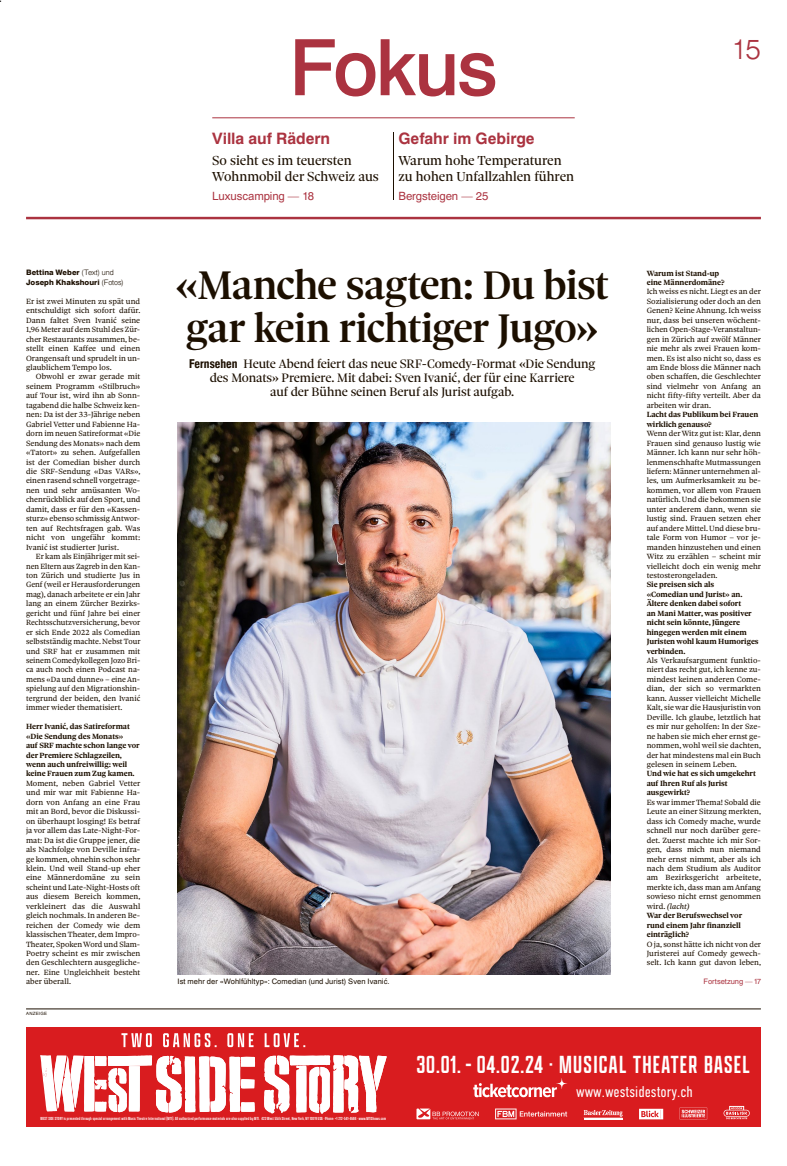
<style>
.page{position:relative;width:787px;height:1166px;background:#fff}
.page>*{position:absolute;margin:0;border:0;box-sizing:border-box;transform-origin:0 0}
.t1{font:77.88px "Newhouse DT Medium OV BYGKGP";letter-spacing:-.035em;color:#ab3340}
.t2{font:42.88px/42.9px "Sole Serif Headline Medium OV BYGKGY";letter-spacing:-.025em;color:#1c0f00}
.t3{font:28px "Newhouse DT Light OV BYGKGQ";color:#ab3340}
.t4{font:26.43px "Apotek Comp";letter-spacing:.05em;color:#fff}
.t5{font:15.75px "Newhouse DT Bold OV BYGKGR";letter-spacing:-.005em;color:#ab3340}
.t6{font:300 15.49px "DIN Condensed";color:#fff}
.t7{font:14px/15.8px "Sole Serif Headline Regular OV BYGKGS";color:#1c0f00}
.t8{font:13.12px/14px "Sole Serif Headline Regular OV BYGKGS";letter-spacing:-.01em;color:#1c0f00;text-align:center}
.t9{font:11.38px "Newhouse DT Regular OV BYGKGT";letter-spacing:-.01em;color:#ab3340}
.t10{font:8.05px/9.5px "Sole Serif Text Regular OV BYGKGV";letter-spacing:.005em;color:#1c0f00;text-align:justify}
.t11{font:8.05px/9.5px "Sole Serif Text Bold OV BYGKGW";letter-spacing:-.005em;color:#1c0f00}
.t12{font:8.05px "Sole Serif Text Regular It OV BYGKGX";letter-spacing:.005em;color:#1c0f00}
.t13{font:7.52px "Newhouse DT Regular OV BYGKGT";letter-spacing:.01em;color:#1c0f00}
.t14{font:7.52px/9.5px "Newhouse DT Extra Bold OV BYGKGU";color:#1c0f00}
.t15{font:7.52px "Newhouse DT Regular OV BYGKGT";letter-spacing:-.005em;color:#ab3340}
.t16{font:4.73px "Apotek Comp";letter-spacing:.025em;color:#fff}
.t17{font:4.38px "Newhouse DT Regular OV BYGKGT";letter-spacing:.065em;color:#1c0f00}
.s1{font-family:"Newhouse DT Light OV BYGKGQ"}
.s2{font-family:"Newhouse DT Cond Ext Bold OV BYGKGZ";font-size:12.25px}
.s3{font-family:"Sole Serif Text Regular OV BYGKGV"}
</style>
<div class="page">
<hr style="left:212px;top:118px;width:362px;height:1px;background:#ab3340">
<hr style="left:26px;top:217px;width:734px;height:2px;background:#ab3340">
<hr style="left:393px;top:132px;width:1px;height:68px;background:#1c0f00">
<hr style="left:26px;top:1009px;width:734px;height:1px;background:#1c0f00">
<img style="left:177px;top:423px;width:433px;height:552px">
<div style="left:26px;top:1027px;width:734px;height:99px;background:#d91c1f"></div>
<svg style="left:40px;top:1055px;width:346px;height:59px"></svg>
<svg style="left:121px;top:1033px;width:31px;height:14px"></svg>
<svg style="left:163px;top:1033px;width:90px;height:14px"></svg>
<svg style="left:264px;top:1033px;width:41px;height:14px"></svg>
<svg style="left:416px;top:1108px;width:206px;height:11px"></svg>
<svg style="left:639px;top:1108px;width:66px;height:11px"></svg>
<div style="left:729px;top:1106px;width:14px;height:4px;border:1px solid #fff"></div>
<svg style="left:723px;top:1107px;width:26px;height:12px"></svg>
<svg style="left:473px;top:1078px;width:94px;height:19px"></svg>
<p class="t14" style="left:26px;top:268px;width:99px">Bettina Weber <span class="s1">(Text) und<br></span>Joseph Khakshouri <span class="s1">(Fotos)</span></p>
<p class="t10" style="left:26px;top:296px;width:116px">Er ist zwei Minuten zu spät und entschuldigt sich sofort dafür.<br>Dann faltet Sven Ivanić seine 1,96 Meter auf dem Stuhl des Zür&shy;cher Restaurants zusammen, be&shy;stellt einen Kaffee und einen Orangensaft und sprudelt in un&shy;glaublichem Tempo los.</p>
<p class="t10" style="left:26px;top:372px;width:116px;text-indent:10px">Obwohl er zwar gerade mit seinem Programm «Stilbruch» auf Tour ist, wird ihn ab Sonn&shy;tagabend die halbe Schweiz ken&shy;nen: Da ist der 33-Jährige neben Gabriel Vetter und Fabienne Ha&shy;dorn im neuen Satireformat «Die Sendung des Monats» nach dem «Tatort» zu sehen. Aufgefallen ist der Comedian bisher durch die SRF-Sendung «Das VARs», einen rasend schnell vorgetrage&shy;nen und sehr amüsanten Wo&shy;chenrückblick auf den Sport, und damit, dass er für den «Kassen&shy;sturz» ebenso schmissigAntwor&shy;ten auf Rechtsfragen gab. Was nicht von ungefähr kommt:<br>Ivanić ist studierter Jurist.</p>
<p class="t10" style="left:26px;top:551px;width:116px;text-indent:10px">Er kam als Einjähriger mit sei&shy;nen Eltern aus Zagreb in den Kan&shy;ton Zürich und studierte Jus in Genf (weil er Herausforderungen mag), danach arbeitete er ein Jahr lang an einem Zürcher Bezirks&shy;gericht und fünf Jahre bei einer Rechtsschutzversicherung, bevor er sich Ende 2022 als Comedian selbstständig machte. Nebst Tour und SRF hat er zusammen mit seinem Comedykollegen Jozo Bri&shy;ca auch noch einen Podcast na&shy;mens «Da und dunne» – eineAn&shy;spielung auf den Migrationshin&shy;tergrund der beiden, den Ivanić immer wieder thematisiert.</p>
<p class="t11" style="left:26px;top:722px;width:115px">Herr Ivanić, das Satireformat «Die Sendung des Monats»<br>auf SRF machte schon lange vor der Premiere Schlagzeilen, wenn auch unfreiwillig: weil keine Frauen zum Zug kamen.</p>
<p class="t10" style="left:26px;top:778px;width:116px">Moment, neben Gabriel Vetter und mir war mit Fabienne Ha&shy;dorn von Anfang an eine Frau mit an Bord, bevor die Diskussi&shy;on überhaupt losging! Es betraf ja vor allem das Late-Night-For&shy;mat: Da ist die Gruppe jener, die als Nachfolge von Deville infra&shy;ge kommen, ohnehin schon sehr klein. Und weil Stand-up eher eine Männerdomäne zu sein scheint und Late-Night-Hosts oft aus diesem Bereich kommen, verkleinert das die Auswahl gleich nochmals. In anderen Be&shy;reichen der Comedy wie dem klassischen Theater, dem Impro-Theater, SpokenWord und Slam-Poetry scheint es mir zwischen den Geschlechtern ausgegliche&shy;ner. Eine Ungleichheit besteht aber überall.</p>
<p class="t17" style="left:26px;top:1010px;width:22px">ANZEIGE</p>
<h1 class="t1" style="left:289px;top:23px;width:210px">Fokus</h1>
<h3 class="t3" style="left:731px;top:33px;width:30px">15</h3>
<h3 class="t5" style="left:212px;top:129px;width:119px">Villa auf Rädern</h3>
<h3 class="t7" style="left:212px;top:152px;width:168px">So sieht es im teuersten<br>Wohnmobil der Schweiz aus</h3>
<h3 class="t9" style="left:212px;top:189px;width:103px">Luxuscamping — 18</h3>
<h3 class="t5" style="left:398px;top:129px;width:138px">Gefahr im Gebirge</h3>
<h3 class="t7" style="left:398px;top:152px;width:177px">Warum hohe Temperaturen zu hohen Unfallzahlen führen</h3>
<h3 class="t9" style="left:398px;top:189px;width:91px">Bergsteigen — 25</h3>
<h2 class="t2" style="left:175px;top:263px;width:434px">«Manche sagten: Du bist gar kein richtiger Jugo»</h2>
<h3 class="t8" style="left:189px;top:357px;width:408px"><span class="s2">Fernsehen</span> Heute Abend feiert das neue SRF-Comedy-Format «Die Sendung des Monats» Premiere. Mit dabei: Sven Ivanić, der für eine Karriere<br>auf der Bühne seinen Beruf als Jurist aufgab.</h3>
<p class="t11" style="left:646px;top:268px;width:79px">Warum ist Stand-up eine Männerdomäne?</p>
<p class="t10" style="left:646px;top:287px;width:116px">Ich weiss es nicht. Liegt es an der Sozialisierung oder doch an den Genen? Keine Ahnung. Ich weiss nur, dass bei unseren wöchent&shy;lichen Open-Stage-Veranstaltun&shy;gen in Zürich auf zwölf Männer nie mehr als zwei Frauen kom&shy;men. Es ist also nicht so, dass es am Ende bloss die Männer nach oben schaffen, die Geschlechter sind vielmehr von Anfang an nicht fifty-fifty verteilt. Aber da arbeiten wir dran.</p>
<p class="t11" style="left:646px;top:410px;width:113px">Lacht das Publikum bei Frauen wirklich genauso?</p>
<p class="t10" style="left:646px;top:429px;width:116px">Wenn derWitz gut ist: Klar, denn Frauen sind genauso lustig wie Männer. Ich kann nur sehr höh&shy;lenmenschhafte Mutmassungen liefern: Männer unternehmen al&shy;les, um Aufmerksamkeit zu be&shy;kommen, vor allem von Frauen natürlich. Und die bekommen sie unter anderem dann, wenn sie lustig sind. Frauen setzen eher auf andere Mittel. Und diese bru&shy;tale Form von Humor – vor je&shy;manden hinzustehen und einen Witz zu erzählen – scheint mir vielleicht doch ein wenig mehr testosterongeladen.</p>
<p class="t11" style="left:646px;top:580px;width:113px">Sie preisen sich als<br>«Comedian und Jurist» an.<br>Ältere denken dabei sofort<br>an Mani Matter,was positiver nicht sein könnte, Jüngere hingegen werden mit einem<br>Juristen wohl kaum Humoriges verbinden.</p>
<p class="t10" style="left:646px;top:655px;width:116px">Als Verkaufsargument funktio&shy;niert das recht gut, ich kenne zu&shy;mindest keinen anderen Come&shy;dian, der sich so vermarkten kann. Ausser vielleicht Michelle Kalt, sie war die Hausjuristin von Deville. Ich glaube, letztlich hat es mir nur geholfen: In der Sze&shy;ne haben sie mich eher ernst ge&shy;nommen,wohl weil sie dachten, der hat mindestens mal ein Buch gelesen in seinem Leben.</p>
<p class="t11" style="left:646px;top:769px;width:111px">Und wie hat es sich umgekehrt auf Ihren Ruf als Jurist ausgewirkt?</p>
<p class="t10" style="left:646px;top:797px;width:116px">Es war immerThema! Sobald die Leute an einer Sitzung merkten, dass ich Comedy mache, wurde schnell nur noch darüber gere&shy;det. Zuerst machte ich mir Sor&shy;gen, dass mich nun niemand mehr ernst nimmt, aber als ich nach dem Studium als Auditor am Bezirksgericht arbeitete, merkte ich, dass man am Anfang sowieso nicht ernst genommen</p>
<p class="t12" style="left:646px;top:901px;width:44px"><span class="s3">wird.</span> (lacht)</p>
<p class="t11" style="left:646px;top:911px;width:97px">War der Berufswechsel vor rund einem Jahr finanziell einträglich?</p>
<p class="t10" style="left:646px;top:939px;width:116px">O ja, sonst hätte ich nicht von der Juristerei auf Comedy gewech&shy;selt. Ich kann gut davon leben,</p>
<p class="t13" style="left:177px;top:977px;width:213px">Ist mehr der «Wohlfühltyp»: Comedian (und Jurist) Sven Ivanić.</p>
<p class="t15" style="left:703px;top:977px;width:59px">Fortsetzung — 17</p>
<h3 class="t4" style="left:416px;top:1049px;width:334px">30.01. - 04.02.24 · MUSICAL THEATER BASEL</h3>
<h3 class="t6" style="left:576px;top:1083px;width:118px">www.westsidestory.ch</h3>
<p class="t16" style="left:40px;top:1115px;width:347px">WEST SIDE STORY is presented through special arrangement with Music Theatre International (MTI). All authorized performance materials are also supplied by MTI. 423 West 55th Street,New York,NY 10019 USA · Phone: +1 212-541-4684 · www.MTIShows.com</p>
</div>
